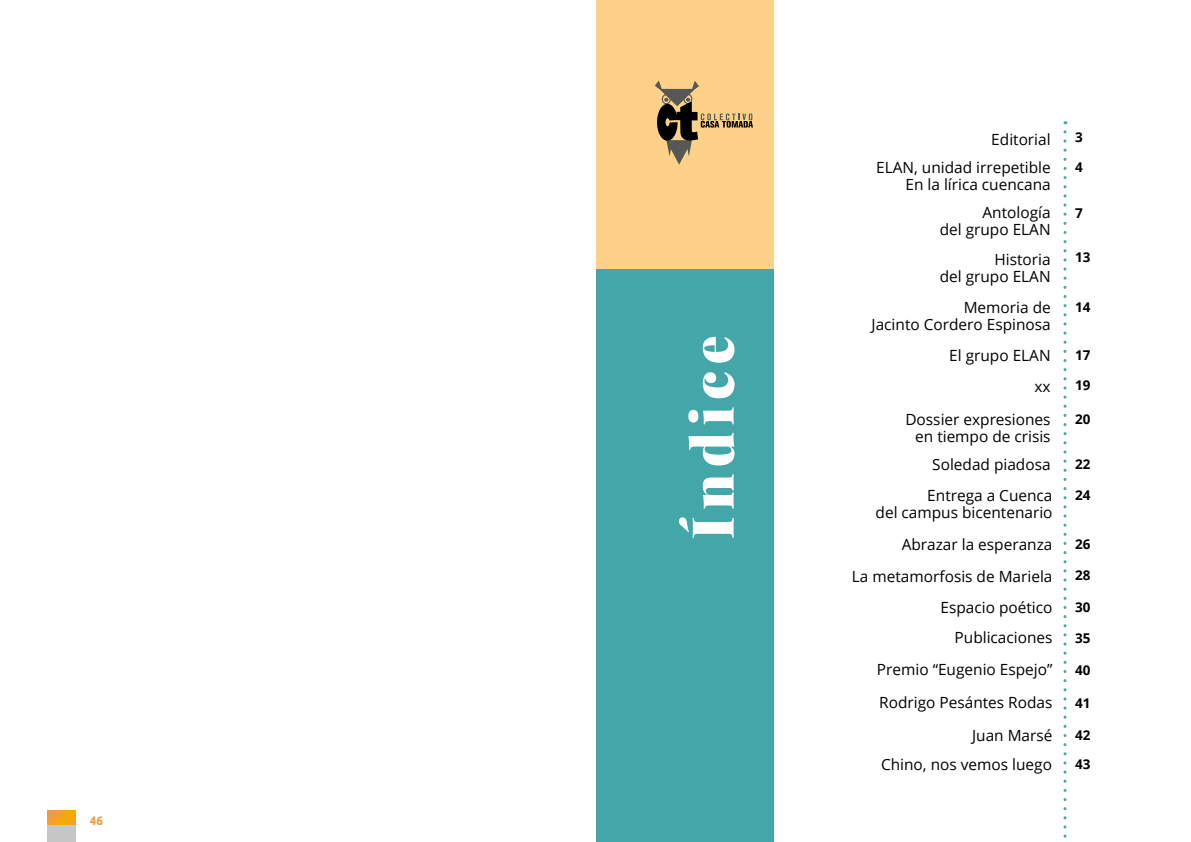
<style>
.page{position:relative;width:1191px;height:842px;background:#fff}
.page>*{position:absolute;margin:0;border:0;box-sizing:border-box;transform-origin:0 0}
.t1{font:900 58px "Playfair Display";letter-spacing:.11em;color:#fff}
.t2{font:15.4px/16.6px "Open Sans";color:#000;text-align:right}
.t3{font:700 13.5px/29.6px "Open Sans";color:#000}
.t4{font:700 11px "Cooper Hewitt";color:#f4993f}
</style>
<div class="page">
<div style="left:596px;top:267px;width:178px;height:575px;background:#43a6a9"></div>
<svg style="left:1063px;top:132px;width:3px;height:706px"></svg>
<div style="left:596px;top:0;width:178px;height:268px;background:#fdd288"></div>
<svg style="left:655px;top:81px;width:98px;height:84px"></svg>
<div style="left:48px;top:810px;width:28px;height:8px;background:#f4993f"></div>
<div style="left:48px;top:818px;width:28px;height:8px;background:#f6a124"></div>
<div style="left:57px;top:810px;width:9px;height:8px;background:#f6a124"></div>
<div style="left:66px;top:810px;width:10px;height:8px;background:#f8aa00"></div>
<div style="left:57px;top:818px;width:9px;height:8px;background:#f8aa00"></div>
<div style="left:48px;top:825px;width:28px;height:17px;background:#c6c6c6"></div>
<p class="t4" style="left:90px;top:815px;width:15px">46</p>
<h1 class="t1" style="left:674px;top:539px;width:206px;rotate:-90deg">Índice</h1>
<p class="t2" style="left:991px;top:131px;width:61px">Editorial</p>
<p class="t3" style="left:1075px;top:122px;width:9px">3<br>4</p>
<p class="t3" style="left:1075px;top:198px;width:9px">7</p>
<p class="t3" style="left:1075px;top:242px;width:17px">13</p>
<p class="t2" style="left:876px;top:159px;width:176px">ELAN, unidad irrepetible<br>En la lírica cuencana</p>
<p class="t2" style="left:939px;top:204px;width:112px">Antología<br>del grupo ELAN</p>
<p class="t2" style="left:939px;top:251px;width:112px">Historia<br>del grupo ELAN</p>
<p class="t2" style="left:871px;top:299px;width:181px">Memoria de<br>Jacinto Cordero Espinosa</p>
<p class="t2" style="left:949px;top:340px;width:103px;line-height:30.1px">El grupo ELAN xx</p>
<p class="t2" style="left:905px;top:411px;width:147px">Dossier expresiones en tiempo de crisis</p>
<p class="t2" style="left:927px;top:448px;width:127px;line-height:31.3px;text-align:center">Soledad piadosa<br>Entrega a Cuenca</p>
<p class="t2" style="left:852px;top:496px;width:202px;line-height:32.2px">del campus bicentenario<br>Abrazar la esperanza<br>La metamorfosis de Mariela</p>
<p class="t2" style="left:940px;top:591px;width:113px;line-height:30.8px">Espacio poético<br>Publicaciones</p>
<p class="t2" style="left:877px;top:653px;width:177px;line-height:32.1px;text-align:left">Premio “Eugenio Espejo”<br>Rodrigo Pesántes Rodas</p>
<p class="t2" style="left:881px;top:721px;width:173px;line-height:29px">Juan Marsé<br>Chino, nos vemos luego</p>
<p class="t3" style="left:1075px;top:292px;width:17px">14</p>
<p class="t3" style="left:1075px;top:340px;width:17px">17</p>
<p class="t3" style="left:1075px;top:370px;width:17px">19</p>
<p class="t3" style="left:1075px;top:404px;width:17px">20</p>
<p class="t3" style="left:1075px;top:449px;width:17px">22</p>
<p class="t3" style="left:1075px;top:480px;width:17px">24</p>
<p class="t3" style="left:1075px;top:529px;width:17px">26</p>
<p class="t3" style="left:1075px;top:560px;width:17px">28</p>
<p class="t3" style="left:1075px;top:592px;width:17px">30</p>
<p class="t3" style="left:1075px;top:623px;width:17px">35</p>
<p class="t3" style="left:1075px;top:655px;width:17px">40</p>
<p class="t3" style="left:1075px;top:687px;width:17px">41</p>
<p class="t3" style="left:1075px;top:720px;width:17px">42<br>43</p>
</div>
